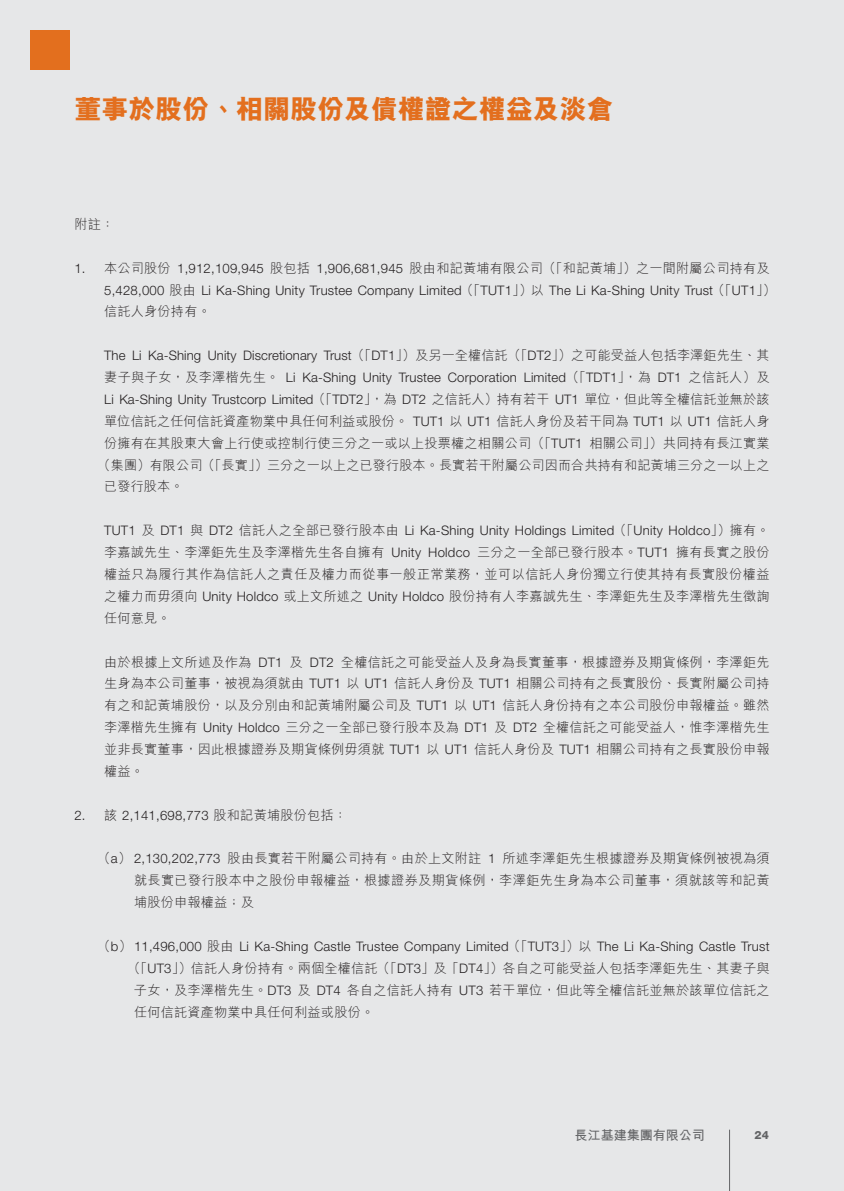
<style>
.page{position:relative;width:844px;height:1191px;background:#fff}
.page>*{position:absolute;margin:0;border:0;box-sizing:border-box;transform-origin:0 0}
.t1{font:27.12px "M Hei HK Xbold E Ten B5 H";letter-spacing:-.005em;color:#e36f1e}
.t2{font:13.12px/21.9px "M Hei HK Light E Ten B5 H";letter-spacing:.015em;color:#231f20;text-align:justify}
.t3{font:300 13.12px/21.9px "Helvetica Neue LT Std";letter-spacing:.015em;color:#231f20;text-align:justify}
.t4{font:13.12px "M Hei HK Bold E Ten B5 H";letter-spacing:-.01em;color:#636466}
.t5{font:800 11.38px "Helvetica Neue LT Std";color:#636466}
.s1{font-family:"Helvetica Neue LT Std";font-weight:300}
.s2{font-family:"M Hei HK Light E Ten B5 H";font-weight:400}
</style>
<div class="page">
<div style="left:0;top:0;width:843px;height:1191px;background:#e6e7e8"></div>
<div style="left:30px;top:30px;width:39px;height:40px;background:#e36f1e"></div>
<hr style="left:729px;top:1129px;width:1px;height:62px;background:#636466">
<h1 class="t1" style="left:74px;top:99px;width:540px">董事於股份、相關股份及債權證之權益及淡倉</h1>
<p class="t2" style="left:74px;top:215px;width:41px">附註：</p>
<p class="t2" style="left:74px;top:259px;width:696px"><span class="s1">1.</span> 本公司股份 <span class="s1">1,912,109,945</span> 股包括 <span class="s1">1,906,681,945</span> 股由和記黃埔有限公司（「和記黃埔」）之一間附屬公司持有及</p>
<p class="t3" style="left:104px;top:280px;width:673px">5,428,000 <span class="s2">股由</span> Li Ka-Shing Unity Trustee Company Limited <span class="s2">（「</span>TUT1<span class="s2">」）以</span> The Li Ka-Shing Unity Trust <span class="s2">（「</span>UT1<span class="s2">」）</span></p>
<p class="t2" style="left:104px;top:302px;width:108px">信託人身份持有。</p>
<p class="t3" style="left:104px;top:346px;width:666px">The Li Ka-Shing Unity Discretionary Trust <span class="s2">（「</span>DT1<span class="s2">」）及另一全權信託（「</span>DT2<span class="s2">」）之可能受益人包括李澤鉅先生、其妻子與子女，及李澤楷先生。</span> Li Ka-Shing Unity Trustee Corporation Limited <span class="s2">（「</span>TDT1<span class="s2">」，為</span> DT1 <span class="s2">之信託人）及</span>Li Ka-Shing Unity Trustcorp Limited <span class="s2">（「</span>TDT2<span class="s2">」，為</span> DT2 <span class="s2">之信託人）持有若干</span> UT1 <span class="s2">單位，但此等全權信託並無於該</span></p>
<p class="t2" style="left:104px;top:412px;width:666px">單位信託之任何信託資產物業中具任何利益或股份。 <span class="s1">TUT1</span> 以 <span class="s1">UT1</span> 信託人身份及若干同為 <span class="s1">TUT1</span> 以 <span class="s1">UT1</span> 信託人身</p>
<p class="t2" style="left:104px;top:434px;width:666px">份擁有在其股東大會上行使或控制行使三分之一或以上投票權之相關公司（「<span class="s1">TUT1</span> 相關公司」）共同持有長江實業</p>
<p class="t2" style="left:98px;top:455px;width:673px">（集團）有限公司（「長實」）三分之一以上之已發行股本。長實若干附屬公司因而合共持有和記黃埔三分之一以上之</p>
<p class="t2" style="left:104px;top:477px;width:81px">已發行股本。</p>
<p class="t3" style="left:104px;top:521px;width:666px">TUT1 <span class="s2">及</span> DT1 <span class="s2">與</span> DT2 <span class="s2">信託人之全部已發行股本由</span> Li Ka-Shing Unity Holdings Limited <span class="s2">（「</span>Unity Holdco<span class="s2">」）擁有。</span></p>
<p class="t2" style="left:104px;top:543px;width:666px">李嘉誠先生、李澤鉅先生及李澤楷先生各自擁有 <span class="s1">Unity Holdco</span> 三分之一全部已發行股本。<span class="s1">TUT1</span> 擁有長實之股份權益只為履行其作為信託人之責任及權力而從事一般正常業務，並可以信託人身份獨立行使其持有長實股份權益之權力而毋須向 <span class="s1">Unity Holdco</span> 或上文所述之 <span class="s1">Unity Holdco</span> 股份持有人李嘉誠先生、李澤鉅先生及李澤楷先生徵詢任何意見。</p>
<p class="t2" style="left:104px;top:652px;width:666px">由於根據上文所述及作為 <span class="s1">DT1</span> 及 <span class="s1">DT2</span> 全權信託之可能受益人及身為長實董事，根據證券及期貨條例，李澤鉅先生身為本公司董事，被視為須就由 <span class="s1">TUT1</span> 以 <span class="s1">UT1</span> 信託人身份及 <span class="s1">TUT1</span> 相關公司持有之長實股份、長實附屬公司持有之和記黃埔股份，以及分別由和記黃埔附屬公司及 <span class="s1">TUT1</span> 以 <span class="s1">UT1</span> 信託人身份持有之本公司股份申報權益。雖然李澤楷先生擁有 <span class="s1">Unity Holdco</span> 三分之一全部已發行股本及為 <span class="s1">DT1</span> 及 <span class="s1">DT2</span> 全權信託之可能受益人，惟李澤楷先生並非長實董事，因此根據證券及期貨條例毋須就 <span class="s1">TUT1</span> 以 <span class="s1">UT1</span> 信託人身份及 <span class="s1">TUT1</span> 相關公司持有之長實股份申報權益。</p>
<p class="t3" style="left:74px;top:805px;width:274px">2. <span class="s2">該</span> 2,141,698,773 <span class="s2">股和記黃埔股份包括：</span></p>
<p class="t2" style="left:134px;top:849px;width:636px;text-indent:-36px">（<span class="s1">a</span>） <span class="s1">2,130,202,773</span> 股由長實若干附屬公司持有。由於上文附註 <span class="s1">1</span> 所述李澤鉅先生根據證券及期貨條例被視為須就長實已發行股本中之股份申報權益，根據證券及期貨條例，李澤鉅先生身為本公司董事，須就該等和記黃埔股份申報權益；及</p>
<p class="t3" style="left:98px;top:936px;width:673px"><span class="s2">（</span>b<span class="s2">）</span> 11,496,000 <span class="s2">股由</span> Li Ka-Shing Castle Trustee Company Limited <span class="s2">（「</span>TUT3<span class="s2">」）以</span> The Li Ka-Shing Castle Trust</p>
<p class="t2" style="left:134px;top:959px;width:636px;text-indent:-7px">（「<span class="s1">UT3</span>」）信託人身份持有。兩個全權信託（「<span class="s1">DT3</span>」及「<span class="s1">DT4</span>」）各自之可能受益人包括李澤鉅先生、其妻子與子女，及李澤楷先生。<span class="s1">DT3</span> 及 <span class="s1">DT4</span> 各自之信託人持有 <span class="s1">UT3</span> 若干單位，但此等全權信託並無於該單位信託之任何信託資產物業中具任何利益或股份。</p>
<p class="t4" style="left:574px;top:1129px;width:132px">長江基建集團有限公司</p>
<p class="t5" style="left:754px;top:1129px;width:16px">24</p>
</div>
